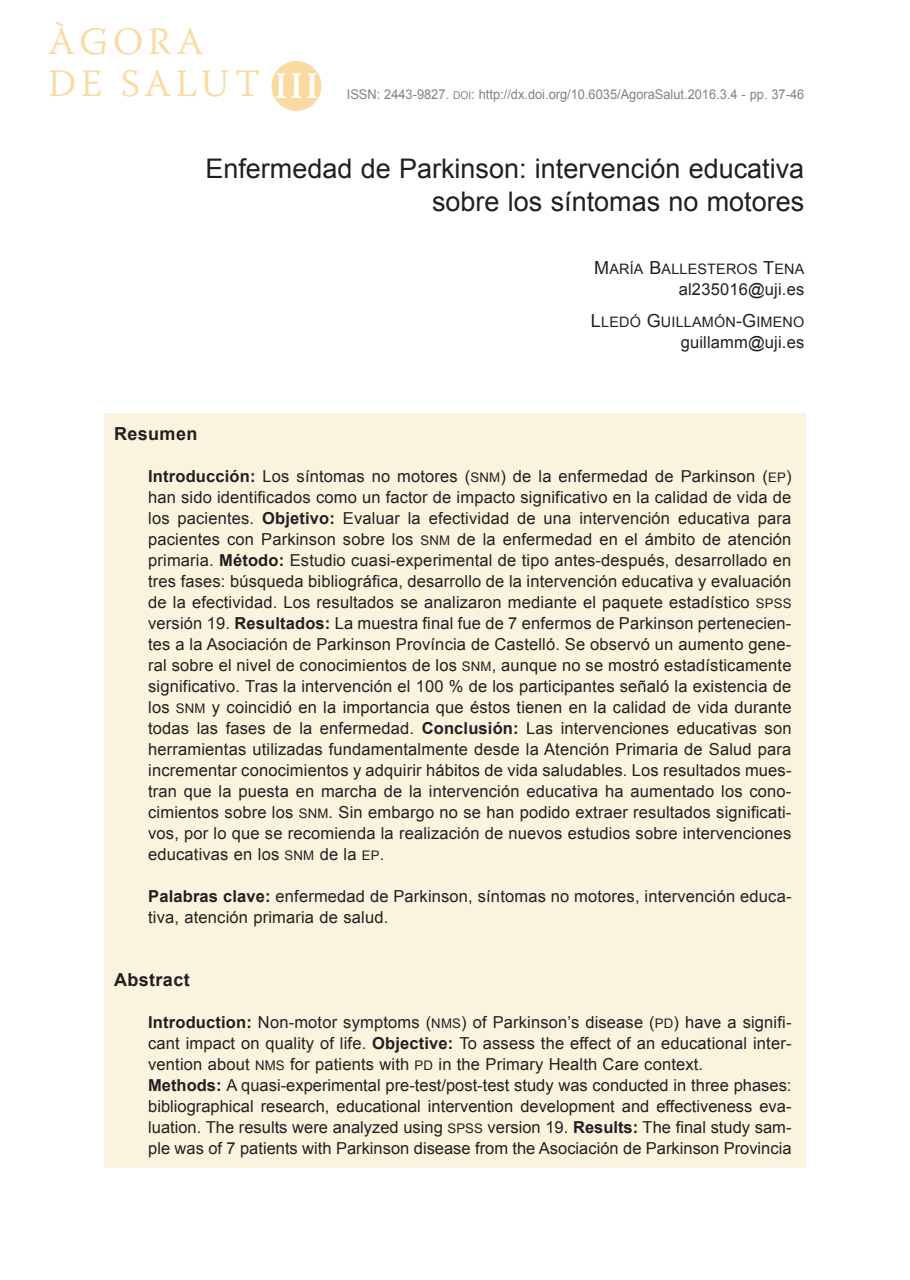
<style>
.page{position:relative;width:910px;height:1280px;background:#fff}
.page>*{position:absolute;margin:0;border:0;box-sizing:border-box;transform-origin:0 0}
.t1{font:300 38.7px/42.6px "Warnock Pro";letter-spacing:.11em;color:#f9dba1}
.t2{font:27px/32.4px "Arial";color:#231f20;text-align:right}
.t3{font:700 18px "Arial";color:#231f20}
.t4{font:16.5px/21px "Arial";letter-spacing:.01em;color:#231f20}
.t5{font:14.4px "Arial MT SC800";letter-spacing:.01em;color:#231f20}
.t6{font:13.5px "Arial";color:#808285;scale:.95 1}
.s1{font-weight:700;font-size:37.5px;color:#fff}
.s2{font-family:"Arial MT SC800"}
.s3{font-family:"Arial MT SC800";font-size:10.8px}
.s4{font-size:18px}
.s5{font-weight:700}
.s6{font-family:"Arial MT SC800";font-size:13.2px}
</style>
<div class="page">
<div style="left:272px;top:61px;width:49px;height:50px;background:#f9dba1;border-radius:50%"></div>
<div style="left:104px;top:414px;width:702px;height:754px;background:#fcf3df"></div>
<h1 class="t1" style="left:48px;top:19px;width:271px">ÀGORA<br>DE SALUT <span class="s1">III</span></h1>
<p class="t6" style="left:347px;top:85px;width:483px">ISSN: 2443-9827<span class="s2">.</span> <span class="s3">DOI</span><span class="s2">:</span> http://dx.doi.org/10.6035/AgoraSalut.2016.3.4 - pp. 37-46</p>
<h2 class="t2" style="left:205px;top:153px;width:600px">Enfermedad de Parkinson: intervención educativa sobre los síntomas no motores</h2>
<p class="t5" style="left:594px;top:259px;width:212px"><span class="s4">M</span>ARÍA <span class="s4">B</span>ALLESTEROS <span class="s4">T</span>ENA</p>
<p class="t4" style="left:679px;top:279px;width:127px">al235016@uji.es</p>
<p class="t5" style="left:591px;top:313px;width:215px"><span class="s4">L</span>LEDÓ <span class="s4">G</span>UILLAMÓN<span class="s4">-G</span>IMENO</p>
<p class="t4" style="left:681px;top:332px;width:125px">guillamm@uji.es</p>
<p class="t3" style="left:114px;top:421px;width:85px">Resumen</p>
<p class="t4" style="left:148px;top:466px;width:645px"><span class="s5">Introducción:</span> Los síntomas no motores (<span class="s6">SNM</span>) de la enfermedad de Parkinson <span class="s2">(</span><span class="s6">EP</span><span class="s2">) </span>han sido identificados como un factor de impacto significativo en la calidad de vida de los pacientes. <span class="s5">Objetivo:</span> Evaluar la efectividad de una intervención educativa para pacientes con Parkinson sobre los <span class="s6">SNM</span> de la enfermedad en el ámbito de atención primaria. <span class="s5">Método:</span> Estudio cuasi-experimental de tipo antes-después, desarrollado en tres fases: búsqueda bibliográfica, desarrollo de la intervención educativa y evaluación de la efectividad. Los resultados se analizaron mediante el paquete estadístico <span class="s6">SPSS </span>versión 19. <span class="s5">Resultados:</span> La muestra final fue de 7 enfermos de Parkinson pertenecien&shy;tes a la Asociación de Parkinson Província de Castelló. Se observó un aumento gene&shy;ral sobre el nivel de conocimientos de los <span class="s6">SNM</span>, aunque no se mostró estadísticamente significativo. Tras la intervención el 100 % de los participantes señaló la existencia de los <span class="s6">SNM</span> y coincidió en la importancia que éstos tienen en la calidad de vida durante todas las fases de la enfermedad. <span class="s5">Conclusión:</span> Las intervenciones educativas son herramientas utilizadas fundamentalmente desde la Atención Primaria de Salud para incrementar conocimientos y adquirir hábitos de vida saludables. Los resultados mues&shy;tran que la puesta en marcha de la intervención educativa ha aumentado los cono&shy;cimientos sobre los <span class="s6">SNM</span>. Sin embargo no se han podido extraer resultados significati&shy;vos, por lo que se recomienda la realización de nuevos estudios sobre intervenciones educativas en los <span class="s6">SNM</span> de la <span class="s6">EP</span><span class="s2">.</span></p>
<p class="t4" style="left:148px;top:886px;width:645px"><span class="s5">Palabras clave:</span> enfermedad de Parkinson, síntomas no motores, intervención educa&shy;tiva, atención primaria de salud.</p>
<p class="t3" style="left:114px;top:967px;width:77px">Abstract</p>
<p class="t4" style="left:148px;top:1012px;width:645px"><span class="s5">Introduction:</span> Non-motor symptoms (<span class="s6">NMS</span> ) of Parkinson’s disease (<span class="s6">PD</span>) have a signifi&shy;cant impact on quality of life. <span class="s5">Objective:</span> To assess the effect of an educational inter&shy;vention about <span class="s6">NMS</span> for patients with <span class="s6">PD</span> in the Primary Health Care context.<br><span class="s5">Methods:</span> A quasi-experimental pre-test/post-test study was conducted in three phases: bibliographical research, educational intervention development and effectiveness eva&shy;luation. The results were analyzed using <span class="s6">SPSS</span></p>
<p class="t4" style="left:148px;top:1117px;width:645px;text-align:right">version 19. <span class="s5">Results:</span> The final study sam-<br>ple was of 7 patients with Parkinson disease from the Asociación de Parkinson Provincia</p>
</div>
